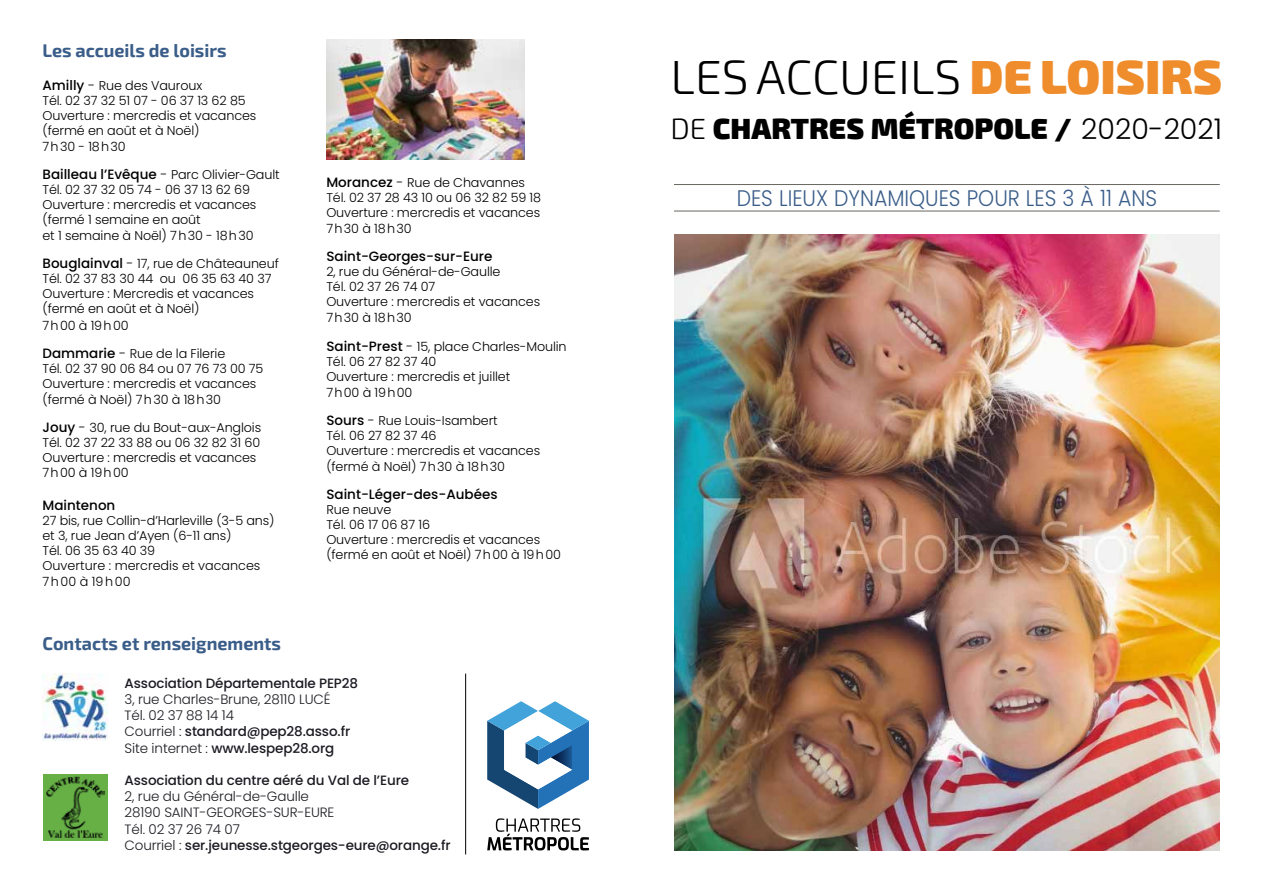
<style>
.page{position:relative;width:1263px;height:893px;background:#fff}
.page>*{position:absolute;margin:0;border:0;box-sizing:border-box;transform-origin:0 0}
.t1{font:300 48px "Exo 2";color:#000}
.t2{font:900 29.25px "Exo 2";color:#000}
.t3{font:300 22.5px "Poppins";color:#3a5d89;scale:.91 1}
.t4{font:700 18px "Exo 2";color:#3a5d89}
.t5{font:300 13.5px/16.2px "Poppins";letter-spacing:-.01em;color:#1d1b22}
.t6{font:500 13.5px "Poppins";letter-spacing:-.01em;color:#1d1b22}
.t7{font:500 13.5px "Poppins";color:#000}
.t8{font:300 12.75px/15px "Poppins";letter-spacing:-.01em;color:#000}
.t9{font:300 12.75px "Poppins";letter-spacing:.105em;color:#000}
.t10{font:300 12.75px "Poppins";letter-spacing:.125em;color:#000}
.s1{font-weight:500;font-size:13.5px}
.s2{font-size:13.5px}
.s3{font-weight:500}
.s4{font-weight:900;color:#ef8d2d}
.s5{font-weight:300}
.s6{font-family:"Poppins";font-weight:300;font-size:28.5px}
</style>
<div class="page">
<img style="left:674px;top:235px;width:546px;height:615px">
<hr style="left:674px;top:184px;width:546px;height:1px;background:#6a6761">
<hr style="left:674px;top:211px;width:546px;height:1px;background:#6a6761">
<svg style="left:487px;top:818px;width:102px;height:32px"></svg>
<svg style="left:487px;top:701px;width:102px;height:108px"></svg>
<hr style="left:465px;top:674px;width:1px;height:180px;background:#000">
<img style="left:43px;top:674px;width:65px;height:66px">
<div style="left:43px;top:774px;width:65px;height:67px;background:#66b046"></div>
<img style="left:46px;top:776px;width:58px;height:62px">
<img style="left:326px;top:39px;width:198px;height:120px">
<h3 class="t4" style="left:43px;top:40px;width:186px">Les accueils de loisirs</h3>
<p class="t8" style="left:43px;top:78px;width:215px"><span class="s1">Amilly</span> <span class="s2">-</span> Rue des Vauroux<br>Tél. 02 37 32 51 07 - 06 37 13 62 85<br>Ouverture : mercredis et vacances (fermé en août et à Noël)</p>
<p class="t9" style="left:43px;top:139px;width:85px">7h30 - 18h30</p>
<p class="t8" style="left:43px;top:167px;width:239px"><span class="s1">Bailleau l’Evêque</span> <span class="s2">-</span> Parc Olivier-Gault<br>Tél. 02 37 32 05 74 - 06 37 13 62 69<br>Ouverture : mercredis et vacances (fermé 1 semaine en août</p>
<p class="t8" style="left:43px;top:228px;width:213px">et 1 semaine à Noël) 7h30 - 18h30</p>
<p class="t8" style="left:43px;top:257px;width:238px"><span class="s1">Bouglainval</span> <span class="s2">-</span> 17, rue de Châteauneuf<br>Tél. 02 37 83 30 44 ou 06 35 63 40 37<br>Ouverture : Mercredis et vacances (fermé en août et à Noël)</p>
<p class="t9" style="left:43px;top:318px;width:88px">7h00 à 19h00</p>
<p class="t8" style="left:43px;top:346px;width:222px"><span class="s1">Dammarie</span> <span class="s2">-</span> Rue de la Filerie<br>Tél. 02 37 90 06 84 ou 07 76 73 00 75<br>Ouverture : mercredis et vacances</p>
<p class="t8" style="left:43px;top:392px;width:180px">(fermé à Noël) 7h30 à 18h30</p>
<p class="t8" style="left:43px;top:420px;width:220px"><span class="s1">Jouy</span> <span class="s2">-</span> 30, rue du Bout-aux-Anglois<br>Tél. 02 37 22 33 88 ou 06 32 82 31 60<br>Ouverture : mercredis et vacances<br>7h00 à 19h00</p>
<p class="t7" style="left:43px;top:497px;width:74px">Maintenon</p>
<p class="t8" style="left:43px;top:513px;width:234px">27 bis, rue Collin-d’Harleville (3-5 ans) et 3, rue Jean d’Ayen (6-11 ans)<br>Tél. 06 35 63 40 39<br>Ouverture : mercredis et vacances</p>
<p class="t10" style="left:43px;top:574px;width:90px">7h00 à 19h00</p>
<h3 class="t4" style="left:43px;top:633px;width:240px">Contacts et renseignements</h3>
<p class="t8" style="left:326px;top:175px;width:216px"><span class="s1">Morancez</span> <span class="s2">-</span> Rue de Chavannes<br>Tél. 02 37 28 43 10 ou 06 32 82 59 18<br>Ouverture : mercredis et vacances</p>
<p class="t9" style="left:326px;top:221px;width:87px">7h30 à 18h30</p>
<p class="t7" style="left:326px;top:249px;width:168px">Saint-Georges-sur-Eure</p>
<p class="t8" style="left:326px;top:264px;width:215px">2, rue du Général-de-Gaulle<br>Tél. 02 37 26 74 07<br>Ouverture : mercredis et vacances</p>
<p class="t9" style="left:326px;top:311px;width:87px">7h30 à 18h30</p>
<p class="t8" style="left:326px;top:339px;width:242px"><span class="s1">Saint-Prest</span> <span class="s2">-</span> 15, place Charles-Moulin<br>Tél. 06 27 82 37 40<br>Ouverture : mercredis et juillet</p>
<p class="t9" style="left:326px;top:385px;width:88px">7h00 à 19h00</p>
<p class="t8" style="left:326px;top:413px;width:215px"><span class="s1">Sours</span> <span class="s2">-</span> Rue Louis-Isambert<br>Tél. 06 27 82 37 46<br>Ouverture : mercredis et vacances</p>
<p class="t8" style="left:326px;top:459px;width:180px">(fermé à Noël) 7h30 à 18h30</p>
<p class="t7" style="left:326px;top:487px;width:173px">Saint-Léger-des-Aubées</p>
<p class="t8" style="left:326px;top:503px;width:236px">Rue neuve<br>Tél. 06 17 06 87 16<br>Ouverture : mercredis et vacances (fermé en août et Noël) 7h00 à 19h00</p>
<p class="t6" style="left:125px;top:675px;width:235px">Association Départementale PEP28</p>
<p class="t5" style="left:125px;top:691px;width:227px">3, rue Charles-Brune, 28110 LUCÉ<br>Tél. 02 37 88 14 14<br>Courriel : <span class="s3">standard@pep28.asso.fr<br></span>Site internet : <span class="s3">www.lespep28.org</span></p>
<p class="t6" style="left:125px;top:772px;width:286px">Association du centre aéré du Val de l’Eure</p>
<p class="t5" style="left:125px;top:788px;width:327px">2, rue du Général-de-Gaulle<br>28190 SAINT-GEORGES-SUR-EURE<br>Tél. 02 37 26 74 07<br>Courriel : <span class="s3">ser.jeunesse.stgeorges-eure@orange.fr</span></p>
<h1 class="t1" style="left:671px;top:50px;width:553px">LES ACCUEILS <span class="s4">DE LOISIRS</span></h1>
<h2 class="t2" style="left:671px;top:111px;width:553px"><span class="s5">DE</span> CHARTRES MÉTROPOLE / <span class="s6">2020-2021</span></h2>
<h3 class="t3" style="left:737px;top:185px;width:463px">DES LIEUX DYNAMIQUES POUR LES 3 À 11 ANS</h3>
</div>
